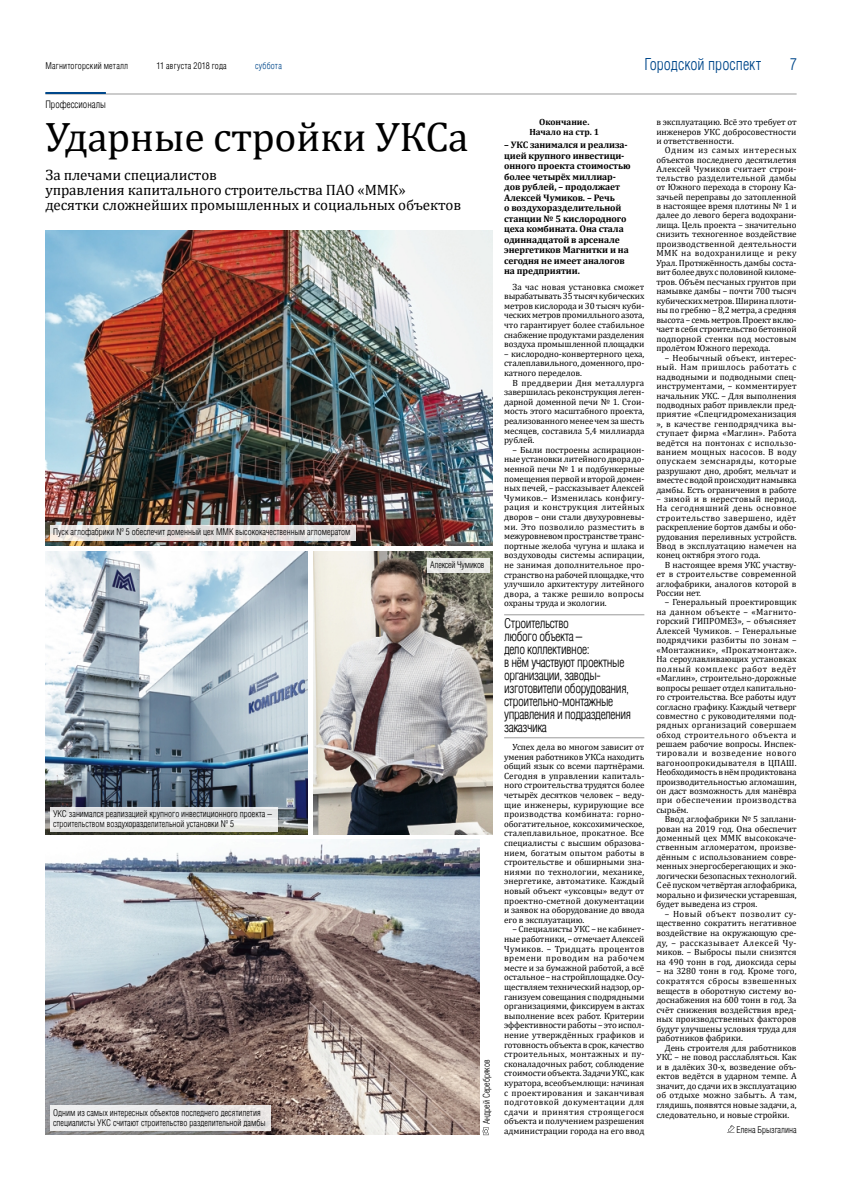
<style>
.page{position:relative;width:842px;height:1191px;background:#fff}
.page>*{position:absolute;margin:0;border:0;box-sizing:border-box;transform-origin:0 0}
.t1{font:41.5px "Cambria";letter-spacing:-.01em;color:#000}
.t2{font:300 condensed 16px "AG Letterica";color:#00488b}
.t3{font:15px/15.1px "Cambria";letter-spacing:-.01em;color:#000}
.t4{font:300 condensed 13px/13px "AG Letterica";letter-spacing:-.03em;color:#000}
.t5{font:300 condensed 10px "AG Letterica";color:#000}
.t6{font:700 9.5px/10.5px "Cambria";letter-spacing:-.01em;color:#000}
.t7{font:9px/9.6px "Cambria";letter-spacing:-.01em;color:#000;text-align:justify}
.t8{font:300 condensed 9px/10px "AG Letterica";color:#000}
.t9{font:9px/9px "Cambria";letter-spacing:.05em;color:#000}
.t10{font:300 condensed 9px "AG Letterica";letter-spacing:.02em;color:#000}
.t11{font:700 9px/10px "Cambria";color:#000;text-align:center}
.t12{font:300 condensed 9px "AG Letterica";letter-spacing:-.02em;color:#000}
.t13{font:300 condensed 9px "AG Letterica";letter-spacing:.02em;color:#00488b}
</style>
<div class="page">
<img style="left:45px;top:231px;width:447px;height:314px">
<img style="left:314px;top:551px;width:178px;height:283px">
<img style="left:45px;top:551px;width:262px;height:283px">
<img style="left:45px;top:840px;width:434px;height:294px">
<svg style="left:482px;top:1127px;width:7px;height:9px"></svg>
<hr style="left:45px;top:94px;width:752px;height:1px;background:#999">
<hr style="left:45px;top:92px;width:61px;height:2px;background:#00488b">
<hr style="left:504px;top:615px;width:140px;height:1px;background:#999">
<hr style="left:504px;top:738px;width:140px;height:1px;background:#999">
<svg style="left:727px;top:1125px;width:7px;height:8px"></svg>
<div style="left:427px;top:558px;width:62px;height:14px;background:#eaeae8"></div>
<svg style="left:50px;top:525px;width:306px;height:15px;background:#e4e0df"></svg>
<svg style="left:50px;top:807px;width:228px;height:24px;fill:#e3e4e4"></svg>
<div style="left:50px;top:1105px;width:221px;height:26px;background:#ecebec"></div>
<p class="t10" style="left:45px;top:61px;width:84px">Магнитогорский металл</p>
<p class="t10" style="left:157px;top:61px;width:72px">11 августа 2018 года</p>
<p class="t13" style="left:255px;top:61px;width:28px">суббота</p>
<h2 class="t2" style="left:644px;top:55px;width:119px">Городской проспект</h2>
<h2 class="t2" style="left:790px;top:55px;width:9px">7</h2>
<p class="t5" style="left:45px;top:99px;width:62px">Профессионалы</p>
<h1 class="t1" style="left:45px;top:112px;width:425px">Ударные стройки УКСа</h1>
<h3 class="t3" style="left:45px;top:167px;width:417px">За плечами специалистов<br>управления капитального строительства ПАО «ММК» десятки сложнейших промышленных и социальных объектов</h3>
<p class="t8" style="left:53px;top:527px;width:299px">Пуск аглофабрики № 5 обеспечит доменный цех ММК высококачественным агломератом</p>
<p class="t12" style="left:430px;top:559px;width:56px">Алексей Чумиков</p>
<p class="t8" style="left:53px;top:809px;width:220px">УКС занимался реализацией крупного инвестиционного проекта – строительством воздухоразделительной установки № 5</p>
<p class="t8" style="left:53px;top:1107px;width:214px">Одним из самых интересных объектов последнего десятилетия специалисты УКС считают строительство разделительной дамбы</p>
<p class="t8" style="left:481px;top:1124px;width:66px;rotate:-90deg">Андрей Серебряков</p>
<p class="t11" style="left:529px;top:117px;width:71px">Окончание.<br>Начало на стр. 1</p>
<p class="t6" style="left:504px;top:139px;width:125px;line-height:11px">– УКС занимался и реализа&shy;цией крупного инвестици-</p>
<p class="t6" style="left:504px;top:160px;width:128px;line-height:11px">онного проекта стоимостью более четырёх миллиар-</p>
<p class="t6" style="left:504px;top:181px;width:126px">дов рублей, – продолжает<br>Алексей Чумиков. – Речь<br>о воздухоразделительной станции № 5 кислородного цеха комбината. Она стала одиннадцатой в арсенале энергетиков Магнитки и на сегодня не имеет аналогов на предприятии.</p>
<p class="t7" style="left:504px;top:282px;width:142px;text-indent:8px">За час новая установка сможет вырабатывать 35 тысяч кубических метров кислорода и 30 тысяч куби&shy;ческих метров промилльного азота, что гарантирует более стабильное снабжение продуктами разделения воздуха промышленной площадки</p>
<p class="t7" style="left:504px;top:349px;width:142px">– кислородно-конвертерного цеха, сталеплавильного, доменного, про&shy;катного переделов.</p>
<p class="t7" style="left:504px;top:378px;width:142px;text-indent:8px">В преддверии Дня металлурга завершилась реконструкция леген&shy;дарной доменной печи № 1. Стои&shy;мость этого масштабного проекта, реализованного менее чем за шесть месяцев, составила 5,4 миллиарда рублей.</p>
<p class="t7" style="left:504px;top:445px;width:142px;text-indent:8px">– Были построены аспирацион&shy;ные установки литейного двора до&shy;менной печи № 1 и подбункерные помещения первой и второй домен&shy;ных печей, – рассказывает Алексей Чумиков.– Изменилась конфигу&shy;рация и конструкция литейных дворов – они стали двухуровневы&shy;ми. Это позволило разместить в межуровневом пространстве транс&shy;портные желоба чугуна и шлака и воздуховоды системы аспирации, не занимая дополнительное про&shy;странство на рабочей площадке, что улучшило архитектуру литейного двора, а также решило вопросы охраны труда и экологии.</p>
<h3 class="t4" style="left:504px;top:617px;width:128px">Строительство<br>любого объекта –<br>дело коллективное:<br>в нём участвуют проектные организации, заводы&shy;изготовители оборудования, строительно-монтажные управления и подразделения заказчика</h3>
<p class="t7" style="left:504px;top:742px;width:142px;text-indent:8px">Успех дела во многом зависит от умения работников УКСа находить общий язык со всеми партнёрами.<br>Сегодня в управлении капиталь&shy;ного строительства трудятся более четырёх десятков человек – веду&shy;щие инженеры, курирующие все производства комбината: горно&shy;обогатительное, коксохимическое, сталеплавильное, прокатное. Все специалисты с высшим образова&shy;нием, богатым опытом работы в строительстве и обширными зна&shy;ниями по технологии, механике, энергетике, автоматике. Каждый новый объект «уксовцы» ведут от проектно-сметной документации и заявок на оборудование до ввода его в эксплуатацию.</p>
<p class="t7" style="left:504px;top:924px;width:142px;text-indent:8px">– Специалисты УКС – не кабинет&shy;ные работники, – отмечает Алексей Чумиков. – Тридцать процентов времени проводим на рабочем месте и за бумажной работой, а всё остальное – на стройплощадке. Осу&shy;ществляем технический надзор, ор&shy;ганизуем совещания с подрядными организациями, фиксируем в актах выполнение всех работ. Критерии эффективности работы – это испол&shy;нение утверждённых графиков и готовность объекта в срок, качество строительных, монтажных и пу&shy;сконаладочных работ, соблюдение стоимости объекта. Задачи УКС, как куратора, всеобъемлющи: начиная с проектирования и заканчивая подготовкой документации для сдачи и принятия строящегося объекта и получением разрешения администрации города на его ввод</p>
<p class="t7" style="left:656px;top:117px;width:142px;line-height:10px">в эксплуатацию. Всё это требует от инженеров УКС добросовестности</p>
<p class="t9" style="left:665px;top:136px;width:133px;text-indent:-8px">и ответственности.<br>Одним из самых интересных</p>
<p class="t7" style="left:656px;top:155px;width:142px">объектов последнего десятилетия Алексей Чумиков считает строи&shy;тельство разделительной дамбы от Южного перехода в сторону Ка&shy;зачьей переправы до затопленной в настоящее время плотины № 1 и далее до левого берега водохрани&shy;лища. Цель проекта – значительно снизить техногенное воздействие производственной деятельности ММК на водохранилище и реку Урал. Протяжённость дамбы соста&shy;вит более двух с половиной киломе&shy;тров. Объём песчаных грунтов при намывке дамбы – почти 700 тысяч кубических метров. Ширина плоти&shy;ны по гребню – 8,2 метра, а средняя высота – семь метров. Проект вклю&shy;чает в себя строительство бетонной подпорной стенки под мостовым пролётом Южного перехода.</p>
<p class="t7" style="left:656px;top:353px;width:142px;text-indent:8px">– Необычный объект, интерес&shy;ный. Нам пришлось работать с надводными и подводными спец&shy;инструментами, – комментирует начальник УКС. – Для выполнения подводных работ привлекли пред&shy;приятие «Спецгидромеханизация », в качестве генподрядчика вы&shy;ступает фирма «Маглин». Работа ведётся на понтонах с использо&shy;ванием мощных насосов. В воду опускаем земснаряды, которые разрушают дно, дробят, мельчат и вместе с водой происходит намывка дамбы. Есть ограничения в работе</p>
<p class="t7" style="left:656px;top:494px;width:142px">– зимой и в нерестовый период.<br>На сегодняшний день основное строительство завершено, идёт раскрепление бортов дамбы и обо&shy;рудования переливных устройств.<br>Ввод в эксплуатацию намечен на конец октября этого года.</p>
<p class="t7" style="left:656px;top:560px;width:142px;text-indent:8px">В настоящее время УКС участву&shy;ет в строительстве современной аглофабрики, аналогов которой в России нет.</p>
<p class="t7" style="left:656px;top:598px;width:142px;text-indent:8px">– Генеральный проектировщик на данном объекте – «Магнито&shy;горский ГИПРОМЕЗ», – объясняет Алексей Чумиков. – Генеральные подрядчики разбиты по зонам – «Монтажник», «Прокатмонтаж».<br>На сероулавливающих установках полный комплекс работ ведёт «Маглин», строительно-дорожные вопросы решает отдел капитально&shy;го строительства. Все работы идут согласно графику. Каждый четверг совместно с руководителями под&shy;рядных организаций совершаем обход строительного объекта и решаем рабочие вопросы. Инспек&shy;тировали и возведение нового вагоноопрокидывателя в ЦПАШ.<br>Необходимость в нём продиктована производительностью агломашин, он даст возможность для манёвра при обеспечении производства сырьём.</p>
<p class="t7" style="left:656px;top:814px;width:142px;text-indent:8px">Ввод аглофабрики № 5 заплани&shy;рован на 2019 год. Она обеспечит доменный цех ММК высококаче&shy;ственным агломератом, произве&shy;дённым с использованием совре&shy;менных энергосберегающих и эко&shy;логически безопасных технологий.<br>С её пуском четвёртая аглофабрика, морально и физически устаревшая, будет выведена из строя.</p>
<p class="t7" style="left:656px;top:909px;width:142px;text-indent:8px">– Новый объект позволит су&shy;щественно сократить негативное воздействие на окружающую сре&shy;ду, – рассказывает Алексей Чу&shy;миков. – Выбросы пыли снизятся на 490 тонн в год, диоксида серы</p>
<p class="t7" style="left:656px;top:966px;width:142px">– на 3280 тонн в год. Кроме того, сократятся сбросы взвешенных веществ в оборотную систему во&shy;доснабжения на 600 тонн в год. За счёт снижения воздействия вред&shy;ных производственных факторов будут улучшены условия труда для работников фабрики.</p>
<p class="t7" style="left:656px;top:1043px;width:142px;text-indent:8px">День строителя для работников УКС – не повод расслабляться. Как и в далёких 30-х, возведение объ&shy;ектов ведётся в ударном темпе. А значит, до сдачи их в эксплуатацию об отдыхе можно забыть. А там, глядишь, появятся новые задачи, а, следовательно, и новые стройки.</p>
<p class="t8" style="left:736px;top:1125px;width:62px">Елена Брызгалина</p>
</div>
